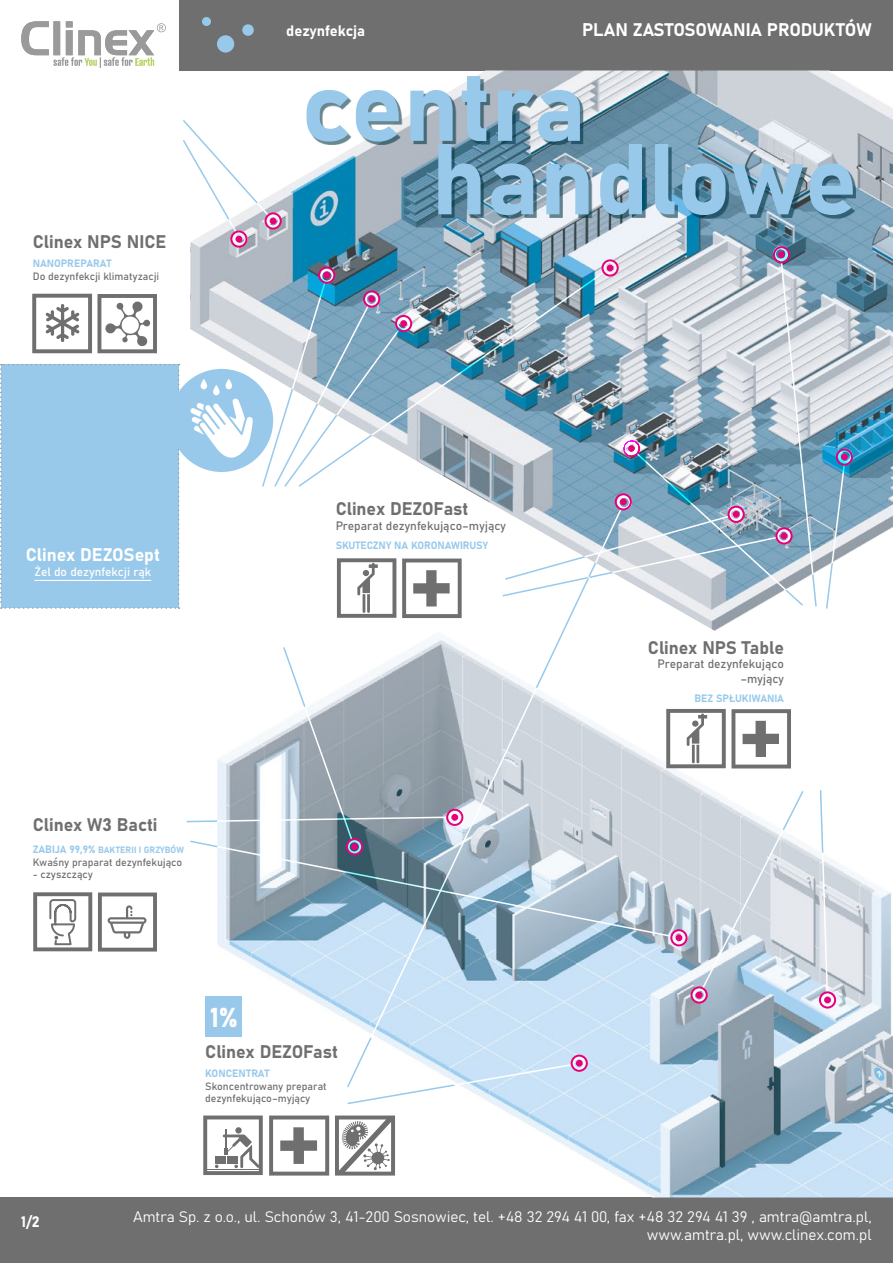
<style>
.page{position:relative;width:893px;height:1263px;background:#fff}
.page>*{position:absolute;margin:0;border:0;box-sizing:border-box;transform-origin:0 0}
.t1{font:99px/73.5px "Bahnschrift";color:#98c9eb}
.t2{font:27px "Bahnschrift";color:#fff}
.t3{font:18px "Bahnschrift";color:#706f6f}
.t4{font:18px "Bahnschrift";color:#fff}
.t5{font:15px/18px "Bahnschrift";color:#fff;text-align:right}
.t6{font:12px/14.4px "Bahnschrift";color:#706f6f;text-align:right}
.t7{font:12px "Bahnschrift";color:#fff}
.t8{font:10.5px/12.6px "Bahnschrift";color:#706f6f}
.t9{font:10.5px "Bahnschrift";letter-spacing:-.01em;color:#98c9eb}
.t10{font:9px "Bahnschrift";color:#98c9eb}
.s1{font-size:10.5px}
</style>
<div class="page">
<div style="left:179px;top:0;width:714px;height:70px;background:#706f6f"></div>
<svg style="left:21px;top:21px;width:145px;height:47px"></svg>
<div style="left:0;top:1197px;width:893px;height:66px;background:#706f6f"></div>
<div style="left:217px;top:35px;width:17px;height:18px;background:#98c9eb;border-radius:50%"></div>
<div style="left:242px;top:24px;width:12px;height:12px;background:#98c9eb;border-radius:50%"></div>
<div style="left:202px;top:17px;width:9px;height:9px;background:#98c9eb;border-radius:50%"></div>
<img style="left:190px;top:70px;width:703px;height:561px">
<img style="left:217px;top:741px;width:676px;height:456px">
<div style="left:0;top:364px;width:180px;height:245px;background:#98c9eb"></div>
<div style="left:309px;top:79px;width:547px;height:139px;background:#003343;opacity:.59"></div>
<svg style="left:346px;top:506px;width:277px;height:583px"></svg>
<div style="left:692px;top:987px;width:15px;height:16px;border:3px solid #98c9eb;border-radius:50%"></div>
<div style="left:447px;top:809px;width:16px;height:16px;border:3px solid #98c9eb;border-radius:50%"></div>
<svg style="left:297px;top:269px;width:204px;height:219px"></svg>
<div style="left:820px;top:993px;width:15px;height:15px;border:3px solid #98c9eb;border-radius:50%"></div>
<div style="left:319px;top:268px;width:16px;height:16px;border:3px solid #98c9eb;border-radius:50%"></div>
<svg style="left:217px;top:839px;width:458px;height:99px"></svg>
<div style="left:671px;top:930px;width:16px;height:15px;border:3px solid #98c9eb;border-radius:50%"></div>
<div style="left:837px;top:448px;width:16px;height:16px;border:3px solid #98c9eb;border-radius:50%"></div>
<div style="left:773px;top:246px;width:15px;height:16px;border:3px solid #98c9eb;border-radius:50%"></div>
<div style="left:265px;top:213px;width:16px;height:15px;border:3px solid #98c9eb;border-radius:50%"></div>
<div style="left:232px;top:231px;width:16px;height:15px;border:3px solid #98c9eb;border-radius:50%"></div>
<div style="left:346px;top:839px;width:16px;height:16px;border:3px solid #98c9eb;border-radius:50%"></div>
<svg style="left:819px;top:789px;width:11px;height:213px"></svg>
<div style="left:819px;top:991px;width:17px;height:17px;border:2px solid #e6007d;border-radius:50%"></div>
<div style="left:824px;top:996px;width:7px;height:7px;border:2px solid #e6007d;border-radius:50%"></div>
<div style="left:446px;top:809px;width:17px;height:17px;border:2px solid #e6007d;border-radius:50%"></div>
<div style="left:451px;top:814px;width:7px;height:7px;border:2px solid #e6007d;border-radius:50%"></div>
<svg style="left:696px;top:789px;width:109px;height:208px"></svg>
<div style="left:690px;top:986px;width:18px;height:17px;border:2px solid #e6007d;border-radius:50%"></div>
<div style="left:696px;top:991px;width:6px;height:7px;border:2px solid #e6007d;border-radius:50%"></div>
<div style="left:230px;top:230px;width:17px;height:18px;border:2px solid #e6007d;border-radius:50%"></div>
<svg style="left:825px;top:454px;width:22px;height:156px"></svg>
<div style="left:836px;top:448px;width:17px;height:18px;border:2px solid #e6007d;border-radius:50%"></div>
<div style="left:841px;top:454px;width:7px;height:6px;border:2px solid #e6007d;border-radius:50%"></div>
<div style="left:773px;top:246px;width:17px;height:17px;border:2px solid #e6007d;border-radius:50%"></div>
<div style="left:778px;top:251px;width:7px;height:7px;border:2px solid #e6007d;border-radius:50%"></div>
<svg style="left:183px;top:118px;width:93px;height:124px"></svg>
<div style="left:265px;top:212px;width:17px;height:18px;border:2px solid #e6007d;border-radius:50%"></div>
<div style="left:270px;top:218px;width:7px;height:6px;border:2px solid #e6007d;border-radius:50%"></div>
<div style="left:318px;top:267px;width:17px;height:17px;border:2px solid #e6007d;border-radius:50%"></div>
<div style="left:323px;top:272px;width:7px;height:7px;border:2px solid #e6007d;border-radius:50%"></div>
<svg style="left:346px;top:1060px;width:236px;height:45px"></svg>
<div style="left:571px;top:1054px;width:17px;height:18px;border:2px solid #e6007d;border-radius:50%"></div>
<div style="left:576px;top:1060px;width:7px;height:6px;border:2px solid #e6007d;border-radius:50%"></div>
<div style="left:670px;top:929px;width:17px;height:17px;border:2px solid #e6007d;border-radius:50%"></div>
<div style="left:675px;top:934px;width:7px;height:7px;border:2px solid #e6007d;border-radius:50%"></div>
<svg style="left:261px;top:273px;width:145px;height:215px"></svg>
<div style="left:395px;top:315px;width:17px;height:17px;border:2px solid #e6007d;border-radius:50%"></div>
<div style="left:400px;top:320px;width:7px;height:7px;border:2px solid #e6007d;border-radius:50%"></div>
<svg style="left:501px;top:252px;width:317px;height:356px"></svg>
<div style="left:623px;top:440px;width:15px;height:15px;border:3px solid #98c9eb;border-radius:50%"></div>
<svg style="left:186px;top:645px;width:271px;height:204px"></svg>
<div style="left:346px;top:838px;width:17px;height:17px;border:2px solid #e6007d;border-radius:50%"></div>
<div style="left:351px;top:843px;width:7px;height:7px;border:2px solid #e6007d;border-radius:50%"></div>
<svg style="left:32px;top:294px;width:125px;height:59px"></svg>
<hr style="left:35px;top:580px;width:116px;height:1px;background:#fff">
<div style="left:170px;top:369px;width:103px;height:103px;background:#98c9eb;border-radius:50%"></div>
<svg style="left:190px;top:379px;width:63px;height:79px"></svg>
<div style="left:206px;top:996px;width:36px;height:41px;background:#98c9eb"></div>
<svg style="left:269px;top:1115px;width:60px;height:60px"></svg>
<svg style="left:335px;top:1115px;width:60px;height:60px"></svg>
<svg style="left:203px;top:1115px;width:60px;height:60px"></svg>
<hr style="left:206px;top:1169px;width:55px;height:1px;background:#706f6f">
<svg style="left:33px;top:892px;width:59px;height:59px"></svg>
<svg style="left:98px;top:892px;width:59px;height:59px"></svg>
<svg style="left:666px;top:709px;width:125px;height:59px"></svg>
<svg style="left:402px;top:558px;width:60px;height:60px"></svg>
<svg style="left:337px;top:558px;width:59px;height:60px"></svg>
<p class="t3" style="left:33px;top:228px;width:135px">Clinex NPS NICE</p>
<p class="t9" style="left:33px;top:255px;width:80px">NANOPREPARAT</p>
<p class="t8" style="left:33px;top:269px;width:128px">Do dezynfekcji klimatyzacji</p>
<p class="t4" style="left:582px;top:16px;width:291px">PLAN ZASTOSOWANIA PRODUKTÓW</p>
<p class="t5" style="left:286px;top:20px;width:80px">dezynfekcja</p>
<h1 class="t1" style="left:431px;top:63px;width:428px;text-indent:-130px">centra handlowe</h1>
<p class="t4" style="left:26px;top:541px;width:136px">Clinex DEZOSept</p>
<p class="t7" style="left:35px;top:562px;width:118px">Żel do dezynfekcji rąk</p>
<p class="t3" style="left:336px;top:495px;width:134px">Clinex DEZOFast</p>
<p class="t6" style="left:336px;top:517px;width:172px">Preparat dezynfekująco–myjący</p>
<p class="t9" style="left:336px;top:537px;width:154px">SKUTECZNY NA KORONAWIRUSY</p>
<p class="t3" style="left:33px;top:811px;width:126px">Clinex W3 Bacti</p>
<p class="t10" style="left:33px;top:843px;width:153px"><span class="s1">ZABIJA 99,9%</span> BAKTERII I GRZYBÓW</p>
<p class="t8" style="left:33px;top:855px;width:151px">Kwaśny praparat dezynfekująco</p>
<p class="t8" style="left:33px;top:867px;width:61px">- czyszczący</p>
<h2 class="t2" style="left:210px;top:997px;width:29px">1%</h2>
<p class="t3" style="left:205px;top:1037px;width:134px">Clinex DEZOFast</p>
<p class="t9" style="left:205px;top:1065px;width:66px">KONCENTRAT</p>
<p class="t8" style="left:205px;top:1079px;width:123px">Skoncentrowany preparat dezynfekująco–myjący</p>
<p class="t3" style="left:648px;top:634px;width:138px">Clinex NPS Table</p>
<p class="t6" style="left:657px;top:656px;width:128px">Preparat dezynfekująco –myjący</p>
<p class="t9" style="left:694px;top:691px;width:91px">BEZ SPŁUKIWANIA</p>
<p class="t5" style="left:21px;top:1212px;width:20px">1/2</p>
<p class="t5" style="left:133px;top:1207px;width:740px">Amtra Sp. z o.o., ul. Schonów 3, 41-200 Sosnowiec, tel. +48 32 294 41 00, fax +48 32 294 41 39 , amtra@amtra.pl, www.amtra.pl, www.clinex.com.pl</p>
</div>
